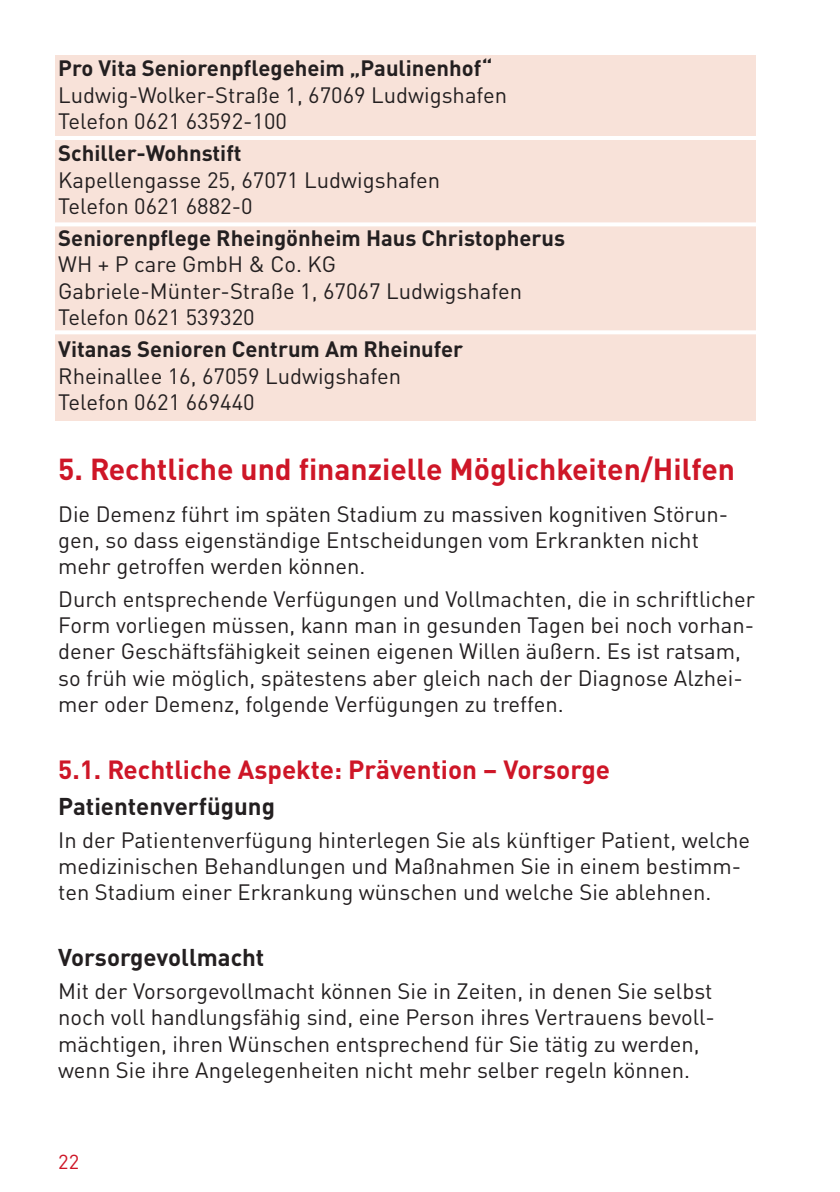
<style>
.page{position:relative;width:840px;height:1192px;background:#fff}
.page>*{position:absolute;margin:0;border:0;box-sizing:border-box;transform-origin:0 0}
.t1{font:700 30px "DIN Offc";color:#ce1627}
.t2{font:700 26px "DIN Offc";color:#ce1627}
.t3{font:700 24px "DIN Offc";color:#231f20}
.t4{font:22px/26.4px "DIN Offc";color:#231f20}
.t5{font:700 22px "DIN Offc";color:#231f20}
.t6{font:20px "DIN Offc";color:#ce1627}
</style>
<div class="page">
<div style="left:55px;top:56px;width:701px;height:365px;background:#f8e2d9"></div>
<hr style="left:1px;top:136px;width:837px;height:4px;background:#fff">
<svg style="left:55px;top:222px;width:701px;height:4px;fill:#fff"></svg>
<svg style="left:55px;top:330px;width:701px;height:4px;fill:#fff"></svg>
<p class="t5" style="left:58px;top:61px;width:435px">Pro Vita Seniorenpflegeheim „Paulinenhof“</p>
<p class="t4" style="left:58px;top:84px;width:450px">Ludwig-Wolker-Straße 1, 67069 Ludwigshafen<br>Telefon 0621 63592-100</p>
<p class="t5" style="left:58px;top:146px;width:185px">Schiller-Wohnstift</p>
<p class="t4" style="left:58px;top:169px;width:383px">Kapellengasse 25, 67071 Ludwigshafen<br>Telefon 0621 6882-0</p>
<p class="t5" style="left:58px;top:230px;width:508px">Seniorenpflege Rheingönheim Haus Christopherus</p>
<p class="t4" style="left:58px;top:254px;width:465px">WH + P care GmbH &amp; Co. KG<br>Gabriele-Münter-Straße 1, 67067 Ludwigshafen<br>Telefon 0621 539320</p>
<p class="t5" style="left:58px;top:342px;width:406px">Vitanas Senioren Centrum Am Rheinufer</p>
<p class="t4" style="left:58px;top:365px;width:344px">Rheinallee 16, 67059 Ludwigshafen<br>Telefon 0621 669440</p>
<h1 class="t1" style="left:58px;top:459px;width:678px">5. Rechtliche und finanzielle Möglichkeiten/Hilfen</h1>
<p class="t4" style="left:58px;top:503px;width:671px">Die Demenz führt im späten Stadium zu massiven kognitiven Störun&shy;gen, so dass eigenständige Entscheidungen vom Erkrankten nicht mehr getroffen werden können.</p>
<p class="t4" style="left:58px;top:588px;width:698px">Durch entsprechende Verfügungen und Vollmachten, die in schriftlicher Form vorliegen müssen, kann man in gesunden Tagen bei noch vorhan&shy;dener Geschäftsfähigkeit seinen eigenen Willen äußern. Es ist ratsam, so früh wie möglich, spätestens aber gleich nach der Diagnose Alzhei&shy;mer oder Demenz, folgende Verfügungen zu treffen.</p>
<p class="t2" style="left:58px;top:761px;width:553px">5.1. Rechtliche Aspekte: Prävention – Vorsorge</p>
<p class="t3" style="left:58px;top:798px;width:218px">Patientenverfügung</p>
<p class="t4" style="left:58px;top:829px;width:693px">In der Patientenverfügung hinterlegen Sie als künftiger Patient, welche medizinischen Behandlungen und Maßnahmen Sie in einem bestimm&shy;ten Stadium einer Erkrankung wünschen und welche Sie ablehnen.</p>
<p class="t3" style="left:58px;top:949px;width:207px">Vorsorgevollmacht</p>
<p class="t4" style="left:58px;top:980px;width:658px">Mit der Vorsorgevollmacht können Sie in Zeiten, in denen Sie selbst noch voll handlungsfähig sind, eine Person ihres Vertrauens bevoll&shy;mächtigen, ihren Wünschen entsprechend für Sie tätig zu werden, wenn Sie ihre Angelegenheiten nicht mehr selber regeln können.</p>
<p class="t6" style="left:58px;top:1155px;width:22px">22</p>
</div>
